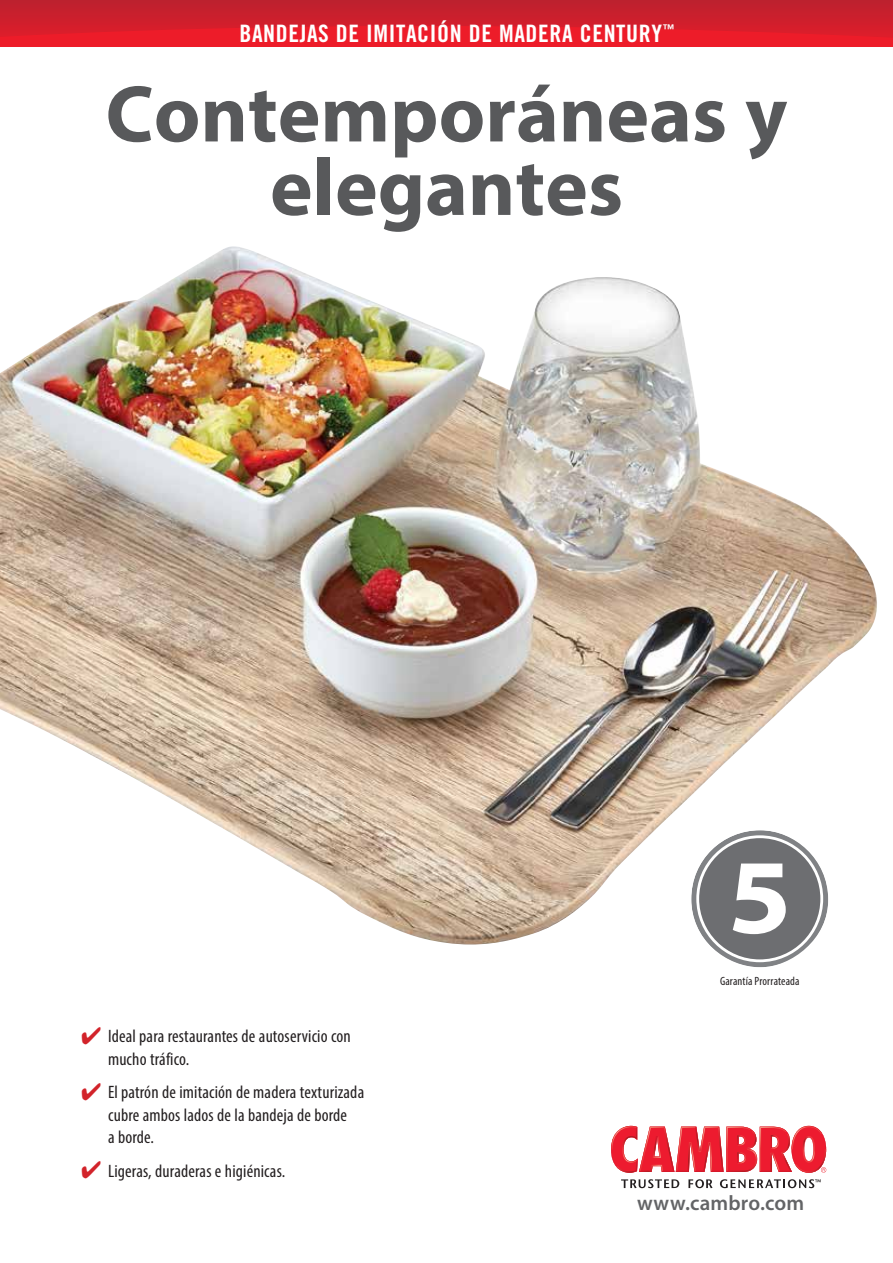
<style>
.page{position:relative;width:893px;height:1263px;background:#fff}
.page>*{position:absolute;margin:0;border:0;box-sizing:border-box;transform-origin:0 0}
.t1{font:700 81px/73.5px "Myriad Pro";color:#58595b;text-align:center}
.t2{font:24px "Trade Gothic LT Std Bd Cn 20";letter-spacing:.025em;color:#fff}
.t3{font:600 21px "Myriad Pro";letter-spacing:.005em;color:#636466}
.t4{font:condensed 18px/22.5px "Myriad Pro";letter-spacing:.01em;color:#231f20}
.t5{font:condensed 12px "Myriad Pro";letter-spacing:.01em;color:#231f20}
.s1{color:#d2232a}
</style>
<div class="page">
<img style="left:0;top:246px;width:877px;height:699px">
<div style="left:0;top:0;width:893px;height:47px;background:#ed1c29"></div>
<svg style="left:0;top:0;width:893px;height:37px"></svg>
<svg style="left:621px;top:1179px;width:58px;height:9px"></svg>
<svg style="left:688px;top:1179px;width:24px;height:9px"></svg>
<svg style="left:720px;top:1179px;width:101px;height:9px"></svg>
<svg style="left:611px;top:1126px;width:215px;height:47px"></svg>
<div style="left:691px;top:830px;width:137px;height:137px;border:8px solid #808285;border-radius:50%"></div>
<svg style="left:695px;top:834px;width:130px;height:130px"></svg>
<h2 class="t2" style="left:239px;top:19px;width:437px">BANDEJAS DE IMITACIÓN DE MADERA CENTURY<sup>™</sup></h2>
<h1 class="t1" style="left:106px;top:75px;width:683px">Contemporáneas y elegantes</h1>
<p class="t4" style="left:108px;top:1025px;width:244px;text-indent:-27px"><span class="s1">✔</span> Ideal para restaurantes de autoservicio con mucho tráfico.</p>
<p class="t4" style="left:108px;top:1081px;width:258px;text-indent:-27px"><span class="s1">✔</span> El patrón de imitación de madera texturizada cubre ambos lados de la bandeja de borde<br>a borde.</p>
<p class="t4" style="left:81px;top:1159px;width:206px"><span class="s1">✔</span> Ligeras, duraderas e higiénicas.</p>
<p class="t5" style="left:720px;top:974px;width:81px">Garantía Prorrateada</p>
<p class="t3" style="left:637px;top:1189px;width:169px">www.cambro.com</p>
</div>
